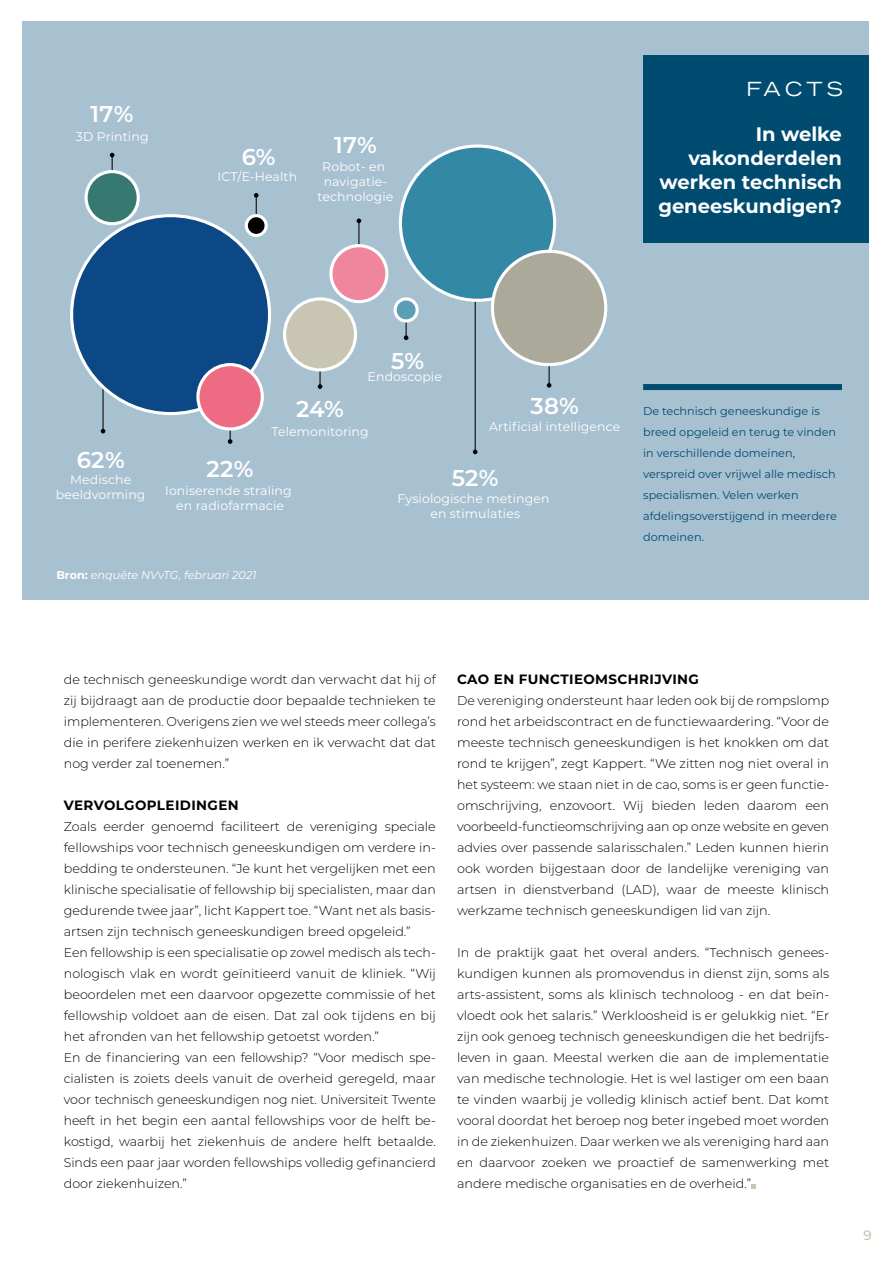
<style>
.page{position:relative;width:893px;height:1263px;background:#fff}
.page>*{position:absolute;margin:0;border:0;box-sizing:border-box;transform-origin:0 0}
.t1{font:600 22.8px "Montserrat";letter-spacing:.01em;color:#fff}
.t2{font:700 19.5px/24px "Montserrat";color:#fff;text-align:right}
.t3{font:expanded 19.5px "Trade Gothic LT Std";letter-spacing:.21em;color:#fff}
.t4{font:700 13.5px "Montserrat";letter-spacing:.03em;color:#000}
.t5{font:500 13.5px "Montserrat";color:#c8c6b3}
.t6{font:300 12.75px/21px "Montserrat";color:#000;text-align:justify}
.t7{font:12.45px/15px "Montserrat";letter-spacing:.01em;color:#fff;text-align:center}
.t8{font:11.25px/21px "Montserrat";color:#004b70}
.t9{font:italic 11.25px "Montserrat";color:#fff}
.s1{font-weight:700;font-style:normal}
</style>
<div class="page">
<div style="left:21px;top:21px;width:847px;height:579px;background:#a8c1d1"></div>
<svg style="left:547px;top:383px;width:4px;height:5px"></svg>
<hr style="left:549px;top:349px;width:1px;height:36px;background:#000">
<svg style="left:404px;top:322px;width:4px;height:18px"></svg>
<svg style="left:318px;top:384px;width:4px;height:5px"></svg>
<hr style="left:319px;top:363px;width:2px;height:24px;background:#000">
<svg style="left:228px;top:430px;width:5px;height:14px"></svg>
<svg style="left:101px;top:429px;width:4px;height:4px"></svg>
<hr style="left:103px;top:373px;width:1px;height:58px;background:#000">
<svg style="left:357px;top:218px;width:4px;height:5px"></svg>
<hr style="left:358px;top:221px;width:1px;height:31px;background:#000">
<svg style="left:254px;top:193px;width:5px;height:21px"></svg>
<svg style="left:110px;top:153px;width:5px;height:17px"></svg>
<svg style="left:473px;top:449px;width:5px;height:5px"></svg>
<hr style="left:475px;top:263px;width:1px;height:189px;background:#000">
<div style="left:72px;top:216px;width:198px;height:198px;background:#0c4885;border-radius:50%"></div>
<div style="left:198px;top:365px;width:64px;height:64px;background:#ed6c84;border-radius:50%"></div>
<div style="left:196px;top:363px;width:68px;height:67px;border:3px solid #fff;border-radius:50%"></div>
<div style="left:86px;top:172px;width:52px;height:52px;background:#377871;border-radius:50%"></div>
<div style="left:85px;top:170px;width:55px;height:55px;border:3px solid #fff;border-radius:50%"></div>
<svg style="left:246px;top:216px;width:20px;height:19px"></svg>
<div style="left:245px;top:214px;width:23px;height:23px;border:3px solid #fff;border-radius:50%"></div>
<div style="left:285px;top:299px;width:70px;height:71px;background:#c8c6b3;border-radius:50%"></div>
<div style="left:283px;top:297px;width:74px;height:74px;border:3px solid #fff;border-radius:50%"></div>
<div style="left:331px;top:246px;width:56px;height:56px;background:#f0869d;border-radius:50%"></div>
<div style="left:329px;top:244px;width:59px;height:59px;border:3px solid #fff;border-radius:50%"></div>
<div style="left:400px;top:146px;width:155px;height:154px;background:#3389a5;border-radius:50%"></div>
<div style="left:399px;top:144px;width:157px;height:158px;border:3px solid #fff;border-radius:50%"></div>
<div style="left:492px;top:251px;width:114px;height:114px;background:#aba99a;border-radius:50%"></div>
<div style="left:491px;top:250px;width:116px;height:116px;border:3px solid #fff;border-radius:50%"></div>
<div style="left:395px;top:299px;width:22px;height:22px;background:#5c9eb5;border-radius:50%"></div>
<div style="left:394px;top:297px;width:25px;height:25px;border:3px solid #fff;border-radius:50%"></div>
<svg style="left:751px;top:1184px;width:4px;height:4px"></svg>
<div style="left:643px;top:55px;width:225px;height:188px;background:#004b70"></div>
<div style="left:643px;top:384px;width:199px;height:6px;background:#004b70"></div>
<h1 class="t1" style="left:91px;top:98px;width:44px">17%</h1>
<p class="t7" style="left:76px;top:128px;width:74px">3D Printing</p>
<h1 class="t1" style="left:334px;top:128px;width:44px">17%</h1>
<p class="t7" style="left:318px;top:158px;width:77px">Robot- en navigatie&shy;technologie</p>
<h1 class="t1" style="left:242px;top:141px;width:35px">6%</h1>
<p class="t7" style="left:218px;top:169px;width:81px">ICT/E-Health</p>
<h2 class="t3" style="left:746px;top:76px;width:98px">FACTS</h2>
<h2 class="t2" style="left:658px;top:122px;width:185px">In welke vakonderdelen werken technisch geneeskundigen?</h2>
<h1 class="t1" style="left:77px;top:444px;width:49px">62%</h1>
<p class="t7" style="left:56px;top:472px;width:91px">Medische beeldvorming</p>
<h1 class="t1" style="left:391px;top:345px;width:35px">5%</h1>
<p class="t7" style="left:368px;top:369px;width:76px">Endoscopie</p>
<h1 class="t1" style="left:296px;top:392px;width:49px">24%</h1>
<p class="t7" style="left:271px;top:424px;width:99px">Telemonitoring</p>
<h1 class="t1" style="left:531px;top:389px;width:50px">38%</h1>
<p class="t7" style="left:489px;top:419px;width:133px">Artificial intelligence</p>
<h1 class="t1" style="left:207px;top:453px;width:48px">22%</h1>
<p class="t7" style="left:165px;top:482px;width:128px">Ioniserende straling en radiofarmacie</p>
<h1 class="t1" style="left:452px;top:461px;width:48px">52%</h1>
<p class="t7" style="left:397px;top:491px;width:154px">Fysiologische metingen en stimulaties</p>
<p class="t9" style="left:56px;top:567px;width:202px"><span class="s1">Bron:</span> enquête NVvTG, februari 2021</p>
<p class="t8" style="left:643px;top:400px;width:195px">De technisch geneeskundige is breed opgeleid en terug te vinden in verschillende domeinen, verspreid over vrijwel alle medisch specialismen. Velen werken afdelingsoverstijgend in meerdere domeinen.</p>
<p class="t6" style="left:64px;top:669px;width:374px">de technisch geneeskundige wordt dan verwacht dat hij of zij bijdraagt aan de productie door bepaalde technieken te implementeren. Overigens zien we wel steeds meer collega’s die in perifere ziekenhuizen werken en ik verwacht dat dat nog verder zal toenemen.”</p>
<p class="t4" style="left:64px;top:795px;width:176px">VERVOLGOPLEIDINGEN</p>
<p class="t6" style="left:64px;top:816px;width:374px;text-align:left">Zoals eerder genoemd faciliteert de vereniging speciale fellowships voor technisch geneeskundigen om verdere in&shy;bedding te ondersteunen. “Je kunt het vergelijken met een klinische specialisatie of fellowship bij specialisten, maar dan gedurende twee jaar”, licht Kappert toe. “Want net als basis&shy;artsen zijn technisch geneeskundigen breed opgeleid.” Een fellowship is een specialisatie op zowel medisch als tech&shy;nologisch vlak en wordt geïnitieerd vanuit de kliniek. “Wij beoordelen met een daarvoor opgezette commissie of het fellowship voldoet aan de eisen. Dat zal ook tijdens en bij het afronden van het fellowship getoetst worden.”<br>En de financiering van een fellowship? “Voor medisch spe&shy;cialisten is zoiets deels vanuit de overheid geregeld, maar voor technisch geneeskundigen nog niet. Universiteit Twente heeft in het begin een aantal fellowships voor de helft be&shy;kostigd, waarbij het ziekenhuis de andere helft betaalde.<br>Sinds een paar jaar worden fellowships volledig gefinancierd door ziekenhuizen.”</p>
<p class="t4" style="left:457px;top:669px;width:243px">CAO EN FUNCTIEOMSCHRIJVING</p>
<p class="t6" style="left:457px;top:690px;width:374px">De vereniging ondersteunt haar leden ook bij de rompslomp rond het arbeidscontract en de functiewaardering. “Voor de meeste technisch geneeskundigen is het knokken om dat rond te krijgen”, zegt Kappert. “We zitten nog niet overal in het systeem: we staan niet in de cao, soms is er geen functie&shy;omschrijving, enzovoort. Wij bieden leden daarom een voorbeeld-functieomschrijving aan op onze website en geven advies over passende salarisschalen.” Leden kunnen hierin ook worden bijgestaan door de landelijke vereniging van artsen in dienstverband (LAD), waar de meeste klinisch werkzame technisch geneeskundigen lid van zijn.</p>
<p class="t6" style="left:457px;top:942px;width:374px">In de praktijk gaat het overal anders. “Technisch genees&shy;kundigen kunnen als promovendus in dienst zijn, soms als arts-assistent, soms als klinisch technoloog - en dat beïn&shy;vloedt ook het salaris.” Werkloosheid is er gelukkig niet. “Er zijn ook genoeg technisch geneeskundigen die het bedrijfs&shy;leven in gaan. Meestal werken die aan de implementatie van medische technologie. Het is wel lastiger om een baan te vinden waarbij je volledig klinisch actief bent. Dat komt vooral doordat het beroep nog beter ingebed moet worden in de ziekenhuizen. Daar werken we als vereniging hard aan en daarvoor zoeken we proactief de samenwerking met andere medische organisaties en de overheid.”</p>
<p class="t5" style="left:863px;top:1226px;width:10px">9</p>
</div>
